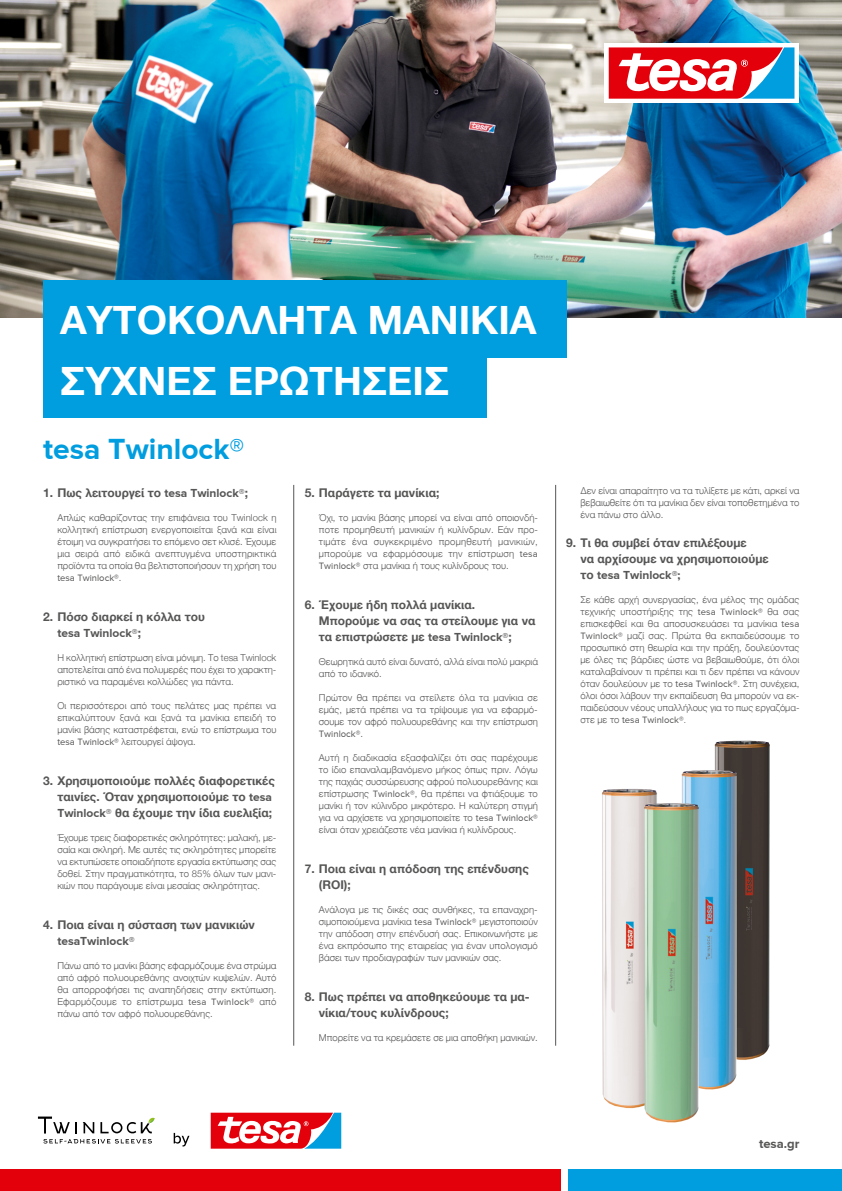
<style>
.page{position:relative;width:842px;height:1191px;background:#fff}
.page>*{position:absolute;margin:0;border:0;box-sizing:border-box;transform-origin:0 0}
.t1{font:700 39px/61px "Helvetica Neue";color:#fff}
.t2{font:700 30px "Proxima Nova";color:#009ddf}
.t3{font:700 13px "Proxima Nova";color:#565655}
.t4{font:700 12px/16px "Helvetica Neue";color:#565655}
.t5{font:700 12px "Proxima Nova";color:#565655}
.t6{font:300 9.5px/12px "Helvetica Neue";color:#565655;text-align:justify}
.t7{font:9.5px "Proxima Nova";color:#565655}
.s1{font-family:"Proxima Nova"}
.s2{font-family:"Helvetica Neue";font-weight:300}
.s3{font-family:"Helvetica Neue"}
.s4{font-family:"Proxima Nova";font-weight:400}
</style>
<div class="page">
<img style="left:0;top:0;width:842px;height:317px">
<div style="left:43px;top:280px;width:524px;height:77px;background:#009ddf"></div>
<div style="left:43px;top:357px;width:443px;height:61px;background:#009ddf"></div>
<hr style="left:293px;top:485px;width:1px;height:560px;background:#565655">
<hr style="left:555px;top:485px;width:1px;height:560px;background:#565655">
<img style="left:602px;top:740px;width:168px;height:383px">
<svg style="left:210px;top:1112px;width:132px;height:37px"></svg>
<svg style="left:211px;top:1112px;width:130px;height:36px"></svg>
<svg style="left:174px;top:1132px;width:15px;height:14px"></svg>
<svg style="left:38px;top:1116px;width:117px;height:27px"></svg>
<div style="left:0;top:1169px;width:561px;height:22px;background:#e3000b"></div>
<div style="left:568px;top:1169px;width:274px;height:22px;background:#009ddf"></div>
<svg style="left:604px;top:43px;width:195px;height:60px"></svg>
<h1 class="t1" style="left:60px;top:290px;width:478px">ΑΥΤΟΚΌΛΛΗΤΑ ΜΑΝΊΚΙΑ<br>ΣΥΧΝΈΣ ΕΡΩΤΉΣΕΙΣ</h1>
<h2 class="t2" style="left:43px;top:432px;width:203px">tesa Twinlock®</h2>
<p class="t4" style="left:43px;top:484px;width:206px">1. Πως λειτουργεί το <span class="s1">tesa Twinlock®</span>;</p>
<p class="t6" style="left:57px;top:510px;width:221px">Απλώς καθαρίζοντας την επιφάνεια του Twinlock η κολλητική επίστρωση ενεργοποιείται ξανά και είναι έτοιμη να συγκρατήσει το επόμενο σετ κλισέ. Έχουμε μια σειρά από ειδικά ανεπτυγμένα υποστηρικτικά προϊόντα τα οποία θα βελτιστοποιήσουν τη χρήση του</p>
<p class="t7" style="left:57px;top:572px;width:66px">tesa Twinlock®<span class="s2">.</span></p>
<p class="t4" style="left:43px;top:608px;width:163px">2. Πόσο διαρκεί η κόλλα του</p>
<p class="t5" style="left:57px;top:626px;width:85px">tesa Twinlock®<span class="s3">;</span></p>
<p class="t6" style="left:57px;top:650px;width:221px">Η κολλητική επίστρωση είναι μόνιμη. Το tesa Twinlock αποτελείται από ένα πολυμερές που έχει το χαρακτη&shy;ριστικό να παραμένει κολλώδες για πάντα.</p>
<p class="t6" style="left:57px;top:698px;width:220px">Οι περισσότεροι από τους πελάτες μας πρέπει να επικαλύπτουν ξανά και ξανά τα μανίκια επειδή το μανίκι βάσης καταστρέφεται, ενώ το επίστρωμα του <span class="s4">tesa Twinlock®</span> λειτουργεί άψογα.</p>
<p class="t4" style="left:57px;top:772px;width:219px;text-indent:-14px">3. Χρησιμοποιούμε πολλές διαφορετικές ταινίες. Όταν χρησιμοποιούμε το <span class="s1">tesa<br>Twinlock®</span> θα έχουμε την ίδια ευελιξία;</p>
<p class="t6" style="left:57px;top:830px;width:220px">Έχουμε τρεις διαφορετικές σκληρότητες: μαλακή, με&shy;σαία και σκληρή. Με αυτές τις σκληρότητες μπορείτε να εκτυπώσετε οποιαδήποτε εργασία εκτύπωσης σας δοθεί. Στην πραγματικότητα, το 85% όλων των μανι&shy;κιών που παράγουμε είναι μεσαίας σκληρότητας.</p>
<p class="t4" style="left:43px;top:916px;width:213px">4. Ποια είναι η σύσταση των μανικιών</p>
<p class="t5" style="left:57px;top:934px;width:79px">tesaTwinlock®</p>
<p class="t6" style="left:57px;top:958px;width:221px">Πάνω από το μανίκι βάσης εφαρμόζουμε ένα στρώμα από αφρό πολυουρεθάνης ανοιχτών κυψελών. Αυτό θα απορροφήσει τις αναπηδήσεις στην εκτύπωση.<br>Εφαρμόζουμε το επίστρωμα <span class="s4">tesa Twinlock®</span> από πάνω από τον αφρό πολυουρεθάνης.</p>
<p class="t4" style="left:305px;top:484px;width:136px">5. Παράγετε τα μανίκια;</p>
<p class="t6" style="left:319px;top:510px;width:221px">Όχι, το μανίκι βάσης μπορεί να είναι από οποιονδή&shy;ποτε προμηθευτή μανικιών ή κυλίνδρων. Εάν προ&shy;τιμάτε ένα συγκεκριμένο προμηθευτή μανικιών, μπορούμε να εφαρμόσουμε την επίστρωση <span class="s4">tesa Twinlock®</span> στα μανίκια ή τους κυλίνδρους του.</p>
<p class="t4" style="left:319px;top:596px;width:218px;text-indent:-14px">6. Έχουμε ήδη πολλά μανίκια.<br>Μπορούμε να σας τα στείλουμε για να τα επιστρώσετε με <span class="s1">tesa Twinlock®</span>;</p>
<p class="t6" style="left:319px;top:654px;width:221px">Θεωρητικά αυτό είναι δυνατό, αλλά είναι πολύ μακριά από το ιδανικό.</p>
<p class="t6" style="left:319px;top:690px;width:221px">Πρώτον θα πρέπει να στείλετε όλα τα μανίκια σε εμάς, μετά πρέπει να τα τρίψουμε για να εφαρμό&shy;σουμε τον αφρό πολυουρεθάνης και την επίστρωση</p>
<p class="t7" style="left:319px;top:728px;width:46px">Twinlock®<span class="s2">.</span></p>
<p class="t6" style="left:319px;top:750px;width:221px">Αυτή η διαδικασία εξασφαλίζει ότι σας παρέχουμε το ίδιο επαναλαμβανόμενο μήκος όπως πριν. Λόγω της παχιάς συσσώρευσης αφρού πολυουρεθάνης και επίστρωσης <span class="s4">Twinlock®</span>, θα πρέπει να φτιάξουμε το μανίκι ή τον κύλινδρο μικρότερο. Η καλύτερη στιγμή για να αρχίσετε να χρησιμοποιείτε το <span class="s4">tesa Twinlock® </span>είναι όταν χρειάζεστε νέα μανίκια ή κυλίνδρους.</p>
<p class="t4" style="left:319px;top:860px;width:212px;text-indent:-14px">7. Ποια είναι η απόδοση της επένδυσης (ROI);</p>
<p class="t6" style="left:319px;top:902px;width:220px">Ανάλογα με τις δικές σας συνθήκες, τα επαναχρη&shy;σιμοποιούμενα μανίκια <span class="s4">tesa Twinlock®</span> μεγιστοποιούν την απόδοση στην επένδυσή σας. Επικοινωνήστε με ένα εκπρόσωπο της εταιρείας για έναν υπολογισμό βάσει των προδιαγραφών των μανικιών σας.</p>
<p class="t4" style="left:319px;top:988px;width:212px;text-indent:-14px">8. Πως πρέπει να αποθηκεύουμε τα μα&shy;νίκια/τους κυλίνδρους;</p>
<p class="t6" style="left:319px;top:1030px;width:220px">Μπορείτε να τα κρεμάσετε σε μια αποθήκη μανικιών.</p>
<p class="t6" style="left:580px;top:484px;width:220px">Δεν είναι απαραίτητο να τα τυλίξετε με κάτι, αρκεί να βεβαιωθείτε ότι τα μανίκια δεν είναι τοποθετημένα το ένα πάνω στο άλλο.</p>
<p class="t4" style="left:580px;top:535px;width:190px;text-indent:-14px">9. Τι θα συμβεί όταν επιλέξουμε<br>να αρχίσουμε να χρησιμοποιούμε</p>
<p class="t5" style="left:580px;top:568px;width:102px"><span class="s3">το</span> tesa Twinlock®;</p>
<p class="t6" style="left:580px;top:593px;width:221px">Σε κάθε αρχή συνεργασίας, ένα μέλος της ομάδας τεχνικής υποστήριξης της <span class="s4">tesa Twinlock®</span> θα σας επισκεφθεί και θα αποσυσκευάσει τα μανίκια <span class="s4">tesa Twinlock®</span> μαζί σας. Πρώτα θα εκπαιδεύσουμε το προσωπικό στη θεωρία και την πράξη, δουλεύοντας με όλες τις βάρδιες ώστε να βεβαιωθούμε, ότι όλοι καταλαβαίνουν τι πρέπει και τι δεν πρέπει να κάνουν όταν δουλεύουν με το <span class="s4">tesa Twinlock®</span>. Στη συνέχεια, όλοι όσοι λάβουν την εκπαίδευση θα μπορούν να εκ&shy;παιδεύσουν νέους υπαλλήλους για το πως εργαζόμα-</p>
<p class="t7" style="left:580px;top:714px;width:107px"><span class="s2">στε με το</span> tesa Twinlock®.</p>
<h3 class="t3" style="left:759px;top:1136px;width:42px">tesa.gr</h3>
</div>
